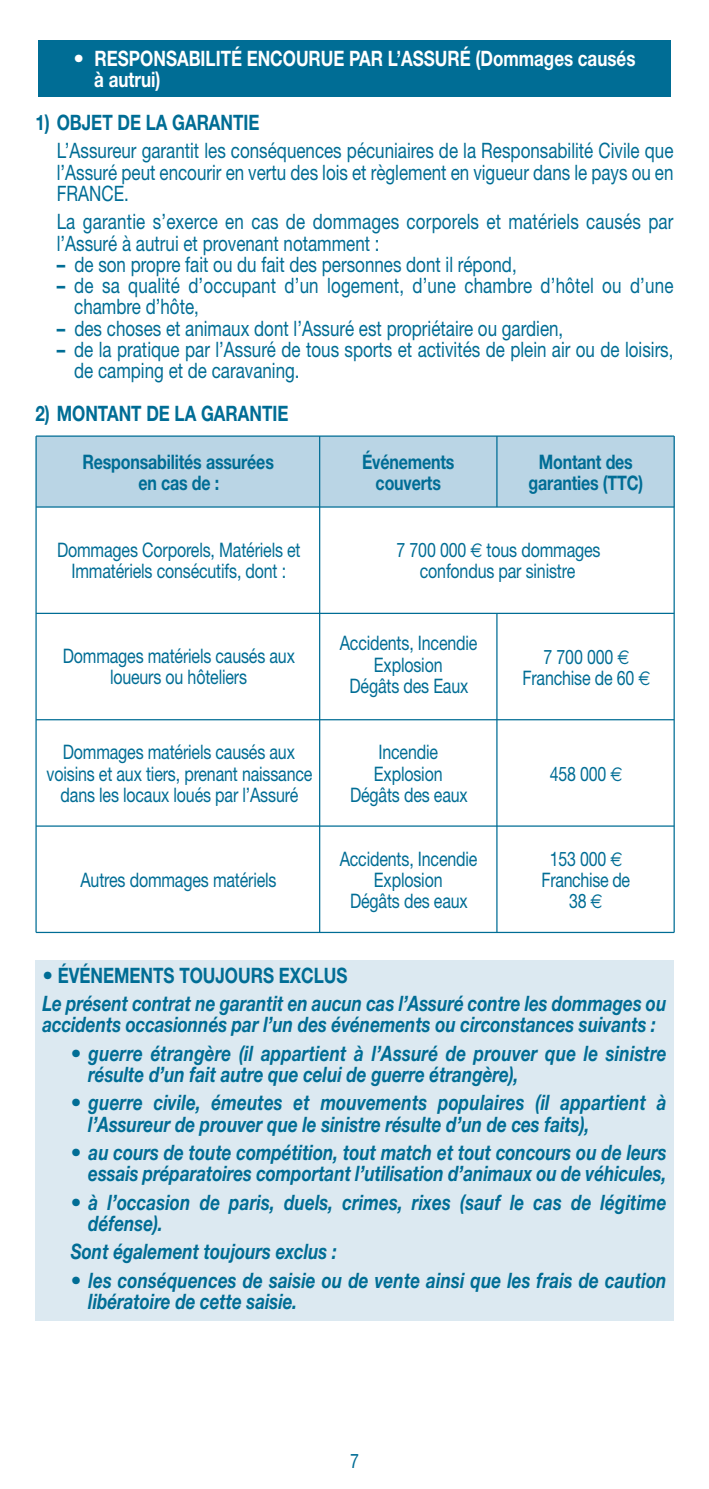
<style>
.page{position:relative;width:709px;height:1489px;background:#fff}
.page>*{position:absolute;margin:0;border:0;box-sizing:border-box;transform-origin:0 0}
.t1{font:21.25px/21.2px "Helvetica Neue";color:#006d95;scale:.8 1}
.t2{font:italic 700 21.25px/21.2px "Helvetica Neue";color:#006d95}
.t3{font:italic 700 21.25px/21.2px "Helvetica Neue";color:#006d95;scale:.8 1}
.t4{font:700 21.25px/21.2px "Helvetica Neue";color:#fff}
.t5{font:700 21.25px "Helvetica Neue";color:#006d95;scale:.8 1}
.t6{font:700 21.25px "Helvetica Neue";color:#006d95}
.t7{font:20px "Helvetica Neue";letter-spacing:-.01em;color:#006d95;scale:.8 1}
.t8{font:700 20px "Helvetica Neue";letter-spacing:-.01em;color:#006d95;scale:.8 1}
.s1{font-weight:700}
.s2{font-family:"Euro Sans"}
</style>
<div class="page">
<div style="left:38px;top:40px;width:632px;height:57px;background:#006d95"></div>
<div style="left:35px;top:960px;width:638px;height:360px;background:#dce9f1"></div>
<div style="left:36px;top:436px;width:638px;height:71px;background:#bad5e5"></div>
<hr style="left:36px;top:435px;width:638px;height:2px;background:#006d95">
<hr style="left:36px;top:506px;width:638px;height:1px;background:#006d95">
<hr style="left:36px;top:612px;width:638px;height:2px;background:#006d95">
<hr style="left:36px;top:719px;width:638px;height:1px;background:#006d95">
<hr style="left:36px;top:825px;width:638px;height:1px;background:#006d95">
<hr style="left:36px;top:931px;width:638px;height:2px;background:#006d95">
<hr style="left:35px;top:436px;width:2px;height:496px;background:#006d95">
<hr style="left:319px;top:436px;width:1px;height:496px;background:#006d95">
<hr style="left:496px;top:613px;width:1px;height:319px;background:#006d95">
<hr style="left:496px;top:436px;width:1px;height:71px;background:#006d95">
<hr style="left:673px;top:436px;width:1px;height:496px;background:#006d95">
<p class="t4" style="left:94px;top:50px;width:542px;text-indent:-21px">• RESPONSABILITÉ ENCOURUE PAR L’ASSURÉ (Dommages causés à autrui)</p>
<p class="t5" style="left:35px;top:115px;width:282px">1) OBJET DE LA GARANTIE</p>
<p class="t1" style="left:57px;top:142px;width:772px;text-align:justify">L’Assureur garantit les conséquences pécuniaires de la Responsabilité Civile que l’Assuré peut encourir en vertu des lois et règlement en vigueur dans le pays ou en FRANCE.</p>
<p class="t1" style="left:57px;top:213px;width:772px">La garantie s’exerce en cas de dommages corporels et matériels causés par l’Assuré à autrui et provenant notamment :</p>
<p class="t1" style="left:57px;top:256px;width:576px"><span class="s1">–</span> de son propre fait ou du fait des personnes dont il répond,</p>
<p class="t1" style="left:74px;top:277px;width:750px;text-indent:-17px"><span class="s1">–</span> de sa qualité d’occupant d’un logement, d’une chambre d’hôtel ou d’une chambre d’hôte,</p>
<p class="t1" style="left:57px;top:319px;width:634px"><span class="s1">–</span> des choses et animaux dont l’Assuré est propriétaire ou gardien,</p>
<p class="t1" style="left:74px;top:341px;width:750px;text-indent:-17px"><span class="s1">–</span> de la pratique par l’Assuré de tous sports et activités de plein air ou de loisirs, de camping et de caravaning.</p>
<p class="t5" style="left:35px;top:405px;width:318px">2) MONTANT DE LA GARANTIE</p>
<p class="t8" style="left:82px;top:454px;width:241px">Responsabilités assurées</p>
<p class="t8" style="left:362px;top:454px;width:117px">Événements</p>
<p class="t8" style="left:539px;top:454px;width:119px">Montant des</p>
<p class="t8" style="left:138px;top:475px;width:102px">en cas de :</p>
<p class="t8" style="left:375px;top:475px;width:83px">couverts</p>
<p class="t8" style="left:528px;top:475px;width:144px">garanties (TTC)</p>
<p class="t7" style="left:57px;top:543px;width:306px">Dommages Corporels, Matériels et</p>
<p class="t7" style="left:396px;top:543px;width:256px">7 700 000 <span class="s2">€</span> tous dommages</p>
<p class="t7" style="left:71px;top:564px;width:270px">Immatériels consécutifs, dont :</p>
<p class="t7" style="left:420px;top:564px;width:196px">confondus par sinistre</p>
<p class="t7" style="left:63px;top:648px;width:292px">Dommages matériels causés aux</p>
<p class="t7" style="left:110px;top:670px;width:173px">loueurs ou hôteliers</p>
<p class="t7" style="left:340px;top:636px;width:174px">Accidents, Incendie</p>
<p class="t7" style="left:543px;top:650px;width:109px">7 700 000 <span class="s2">€</span></p>
<p class="t7" style="left:374px;top:657px;width:87px">Explosion</p>
<p class="t7" style="left:349px;top:678px;width:150px">Dégâts des Eaux</p>
<p class="t7" style="left:522px;top:671px;width:162px">Franchise de 60 <span class="s2">€</span></p>
<p class="t7" style="left:63px;top:745px;width:292px">Dommages matériels causés aux</p>
<p class="t7" style="left:378px;top:745px;width:76px">Incendie</p>
<p class="t7" style="left:47px;top:766px;width:334px">voisins et aux tiers, prenant naissance</p>
<p class="t7" style="left:374px;top:766px;width:87px">Explosion</p>
<p class="t7" style="left:550px;top:766px;width:93px">458 000 <span class="s2">€</span></p>
<p class="t7" style="left:61px;top:787px;width:299px">dans les locaux loués par l’Assuré</p>
<p class="t7" style="left:350px;top:787px;width:149px">Dégâts des eaux</p>
<p class="t7" style="left:340px;top:851px;width:174px">Accidents, Incendie</p>
<p class="t7" style="left:550px;top:851px;width:93px">153 000 <span class="s2">€</span></p>
<p class="t7" style="left:80px;top:872px;width:247px">Autres dommages matériels</p>
<p class="t7" style="left:374px;top:872px;width:87px">Explosion</p>
<p class="t7" style="left:541px;top:872px;width:112px">Franchise de</p>
<p class="t7" style="left:350px;top:893px;width:149px">Dégâts des eaux</p>
<p class="t7" style="left:569px;top:893px;width:43px">38 <span class="s2">€</span></p>
<p class="t6" style="left:43px;top:967px;width:306px">• ÉVÉNEMENTS TOUJOURS EXCLUS</p>
<p class="t3" style="left:43px;top:994px;width:781px">Le présent contrat ne garantit en aucun cas l’Assuré contre les dommages ou accidents occasionnés par l’un des événements ou circonstances suivants :</p>
<p class="t2" style="left:88px;top:1044px;width:580px;text-indent:-17px">• guerre étrangère (il appartient à l’Assuré de prouver que le sinistre résulte d’un fait autre que celui de guerre étrangère),</p>
<p class="t2" style="left:88px;top:1094px;width:580px;text-indent:-17px">• guerre civile, émeutes et mouvements populaires (il appartient à l’Assureur de prouver que le sinistre résulte d’un de ces faits),</p>
<p class="t2" style="left:71px;top:1143px;width:597px;text-align:right">• au cours de toute compétition, tout match et tout concours ou de leurs essais préparatoires comportant l’utilisation d’animaux ou de véhicules,</p>
<p class="t2" style="left:88px;top:1193px;width:580px;text-indent:-17px">• à l’occasion de paris, duels, crimes, rixes (sauf le cas de légitime défense).</p>
<p class="t3" style="left:71px;top:1242px;width:334px">Sont également toujours exclus :</p>
<p class="t2" style="left:88px;top:1271px;width:580px;text-indent:-17px">• les conséquences de saisie ou de vente ainsi que les frais de caution libératoire de cette saisie.</p>
<p class="t7" style="left:350px;top:1453px;width:13px">7</p>
</div>
